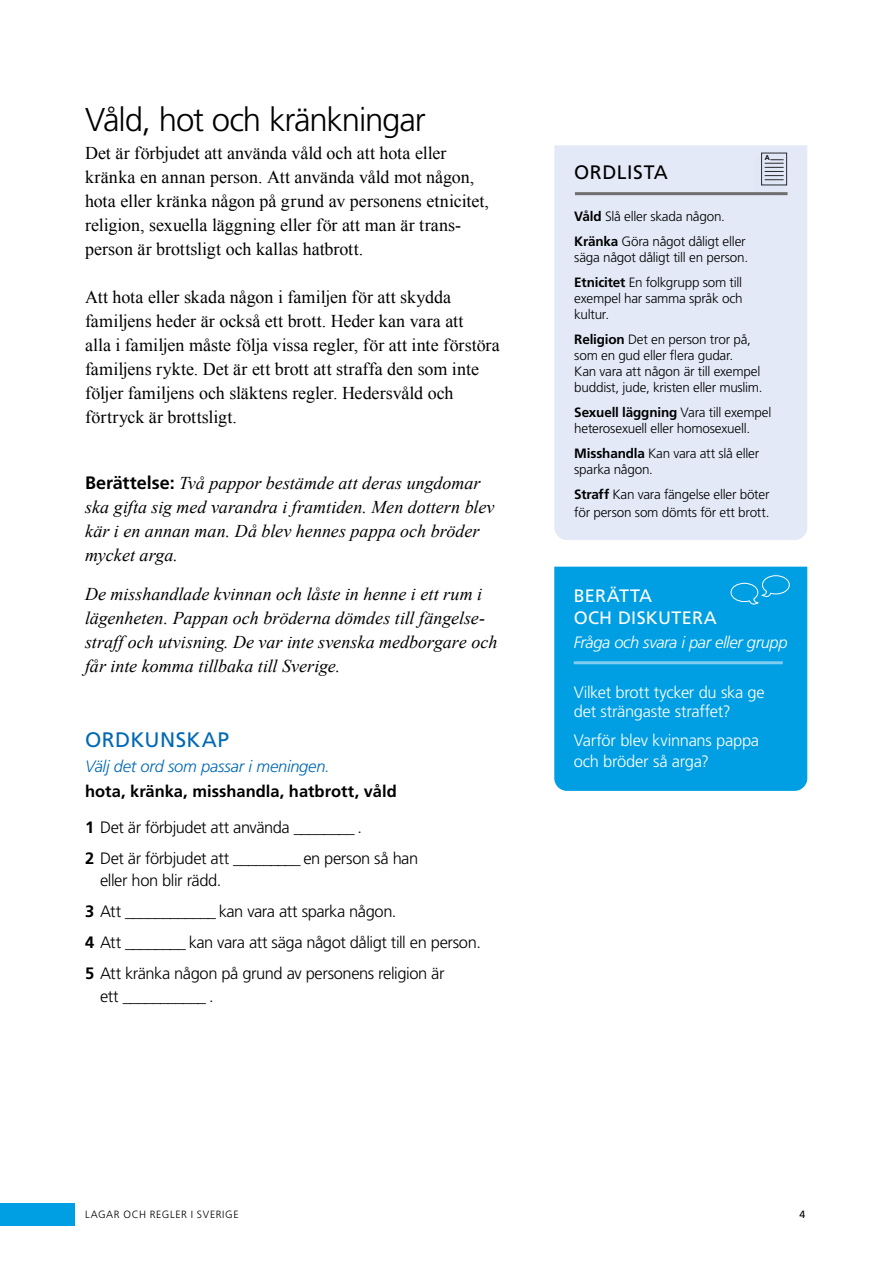
<style>
.page{position:relative;width:893px;height:1263px;background:#fff}
.page>*{position:absolute;margin:0;border:0;box-sizing:border-box;transform-origin:0 0}
.t1{font:300 33px "Frutiger LT Std";letter-spacing:-.035em;color:#000}
.t2{font:21px "Frutiger LT Std";letter-spacing:.015em;color:#0069b4}
.t3{font:19.5px "Frutiger LT Std";letter-spacing:.025em;color:#000}
.t4{font:18px/24px "Times New Roman";color:#000}
.t5{font:italic 18px/24px "Times New Roman";color:#000}
.t6{font:18px/21.6px "Frutiger LT Std";letter-spacing:.015em;color:#fff}
.t7{font:300 16.5px/31px "Frutiger LT Std";letter-spacing:-.025em;color:#000}
.t8{font:300 16.5px/19.8px "Frutiger LT Std";letter-spacing:-.015em;color:#fff}
.t9{font:700 16.5px/35.2px "Frutiger LT Std";color:#000}
.t10{font:italic 300 16.5px "Frutiger LT Std";letter-spacing:-.015em;color:#0069b4}
.t11{font:italic 300 16.5px "Frutiger LT Std";letter-spacing:-.025em;color:#fff}
.t12{font:300 13.5px/16.2px "Frutiger LT Std";letter-spacing:-.015em;color:#000}
.t13{font:300 10.5px "Frutiger LT Std";letter-spacing:.06em;color:#000}
.t14{font:10.5px "Frutiger LT Std";color:#000}
.t15{font:700 6.9px "Frutiger LT Std";color:#000}
.s1{font-family:"Frutiger LT Std";font-weight:700;font-style:normal}
.s2{font-weight:300}
.s3{font-weight:700}
</style>
<div class="page">
<div style="left:0;top:1203px;width:74px;height:23px;background:#009fe3"></div>
<div style="left:554px;top:567px;width:253px;height:224px;background:#009fe3"></div>
<svg style="left:730px;top:575px;width:60px;height:30px;background:#17a7e5"></svg>
<div style="left:561px;top:657px;width:225px;height:20px;background:#0069b4;opacity:.18"></div>
<hr style="left:574px;top:661px;width:209px;height:3px;background:#fff">
<div style="left:554px;top:145px;width:253px;height:395px;background:#e3e9f7"></div>
<hr style="left:575px;top:192px;width:213px;height:3px;background:#706f6f">
<div style="left:750px;top:150px;width:40px;height:47px;background:#0069b4;opacity:.18"></div>
<div style="left:759px;top:157px;width:27px;height:15px;background:#0069b4;opacity:.18"></div>
<div style="left:754px;top:160px;width:32px;height:16px;background:#0069b4;opacity:.18"></div>
<div style="left:754px;top:164px;width:32px;height:16px;background:#0069b4;opacity:.18"></div>
<div style="left:754px;top:168px;width:32px;height:16px;background:#0069b4;opacity:.18"></div>
<div style="left:754px;top:172px;width:32px;height:16px;background:#0069b4;opacity:.18"></div>
<div style="left:754px;top:177px;width:32px;height:15px;background:#0069b4;opacity:.18"></div>
<svg style="left:765px;top:159px;width:19px;height:21px"></svg>
<h1 class="t1" style="left:85px;top:101px;width:342px">Våld, hot och kränkningar</h1>
<p class="t4" style="left:85px;top:141px;width:405px">Det är förbjudet att använda våld och att hota eller kränka en annan person. Att använda våld mot någon, hota eller kränka någon på grund av personens etnicitet, religion, sexuella läggning eller för att man är trans&shy;person är brottsligt och kallas hatbrott.</p>
<p class="t4" style="left:85px;top:285px;width:416px">Att hota eller skada någon i familjen för att skydda familjens heder är också ett brott. Heder kan vara att<br>alla i familjen måste följa vissa regler, för att inte förstöra familjens rykte. Det är ett brott att straffa den som inte följer familjens och släktens regler. Hedersvåld och förtryck är brottsligt.</p>
<p class="t5" style="left:85px;top:471px;width:411px"><span class="s1">Berättelse:</span> Två pappor bestämde att deras ungdomar ska gifta sig med varandra i framtiden. Men dottern blev kär i en annan man. Då blev hennes pappa och bröder mycket arga.</p>
<p class="t5" style="left:85px;top:582px;width:414px">De misshandlade kvinnan och låste in henne i ett rum i lägenheten. Pappan och bröderna dömdes till fängelse&shy;straff och utvisning. De var inte svenska medborgare och får inte komma tillbaka till Sverige.</p>
<p class="t2" style="left:85px;top:727px;width:146px">ORDKUNSKAP</p>
<p class="t10" style="left:85px;top:757px;width:246px">Välj det ord som passar i meningen.</p>
<p class="t9" style="left:85px;top:774px;width:313px">hota, kränka, misshandla, hatbrott, våld<br>1 <span class="s2">Det är förbjudet att använda ________ .</span></p>
<p class="t7" style="left:100px;top:847px;width:320px;line-height:22.5px;text-indent:-15px"><span class="s3">2</span> Det är förbjudet att _________ en person så han eller hon blir rädd.</p>
<p class="t7" style="left:85px;top:896px;width:397px"><span class="s3">3</span> Att ____________ kan vara att sparka någon.<br><span class="s3">4</span> Att ________ kan vara att säga något dåligt till en person.<br><span class="s3">5</span> Att kränka någon på grund av personens religion är</p>
<p class="t7" style="left:100px;top:981px;width:115px">ett ___________ .</p>
<p class="t15" style="left:765px;top:154px;width:7px">A</p>
<p class="t3" style="left:574px;top:161px;width:95px">ORDLISTA</p>
<p class="t12" style="left:574px;top:204px;width:173px;line-height:24.8px"><span class="s3">Våld</span> Slå eller skada någon.<br><span class="s3">Kränka</span> Göra något dåligt eller</p>
<p class="t12" style="left:574px;top:245px;width:175px;line-height:24.8px">säga något dåligt till en person.<br><span class="s3">Etnicitet</span> En folkgrupp som till</p>
<p class="t12" style="left:574px;top:290px;width:170px">exempel har samma språk och kultur.</p>
<p class="t12" style="left:574px;top:331px;width:190px"><span class="s3">Religion</span> Det en person tror på, som en gud eller flera gudar.<br>Kan vara att någon är till exempel buddist, jude, kristen eller muslim.</p>
<p class="t12" style="left:574px;top:404px;width:199px"><span class="s3">Sexuell läggning</span> Vara till exempel heterosexuell eller homosexuell.</p>
<p class="t12" style="left:574px;top:445px;width:186px"><span class="s3">Misshandla</span> Kan vara att slå eller sparka någon.</p>
<p class="t12" style="left:574px;top:485px;width:197px;line-height:18px"><span class="s3">Straff</span> Kan vara fängelse eller böter för person som dömts för ett brott.</p>
<p class="t6" style="left:574px;top:585px;width:145px">BERÄTTA<br>OCH DISKUTERA</p>
<p class="t11" style="left:574px;top:632px;width:215px">Fråga och svara i par eller grupp</p>
<p class="t8" style="left:574px;top:682px;width:193px">Vilket brott tycker du ska ge det strängaste straffet?</p>
<p class="t8" style="left:574px;top:729px;width:187px;line-height:21.6px">Varför blev kvinnans pappa och bröder så arga?</p>
<p class="t13" style="left:85px;top:1208px;width:155px">LAGAR OCH REGLER I SVERIGE</p>
<p class="t14" style="left:799px;top:1208px;width:7px">4</p>
</div>
